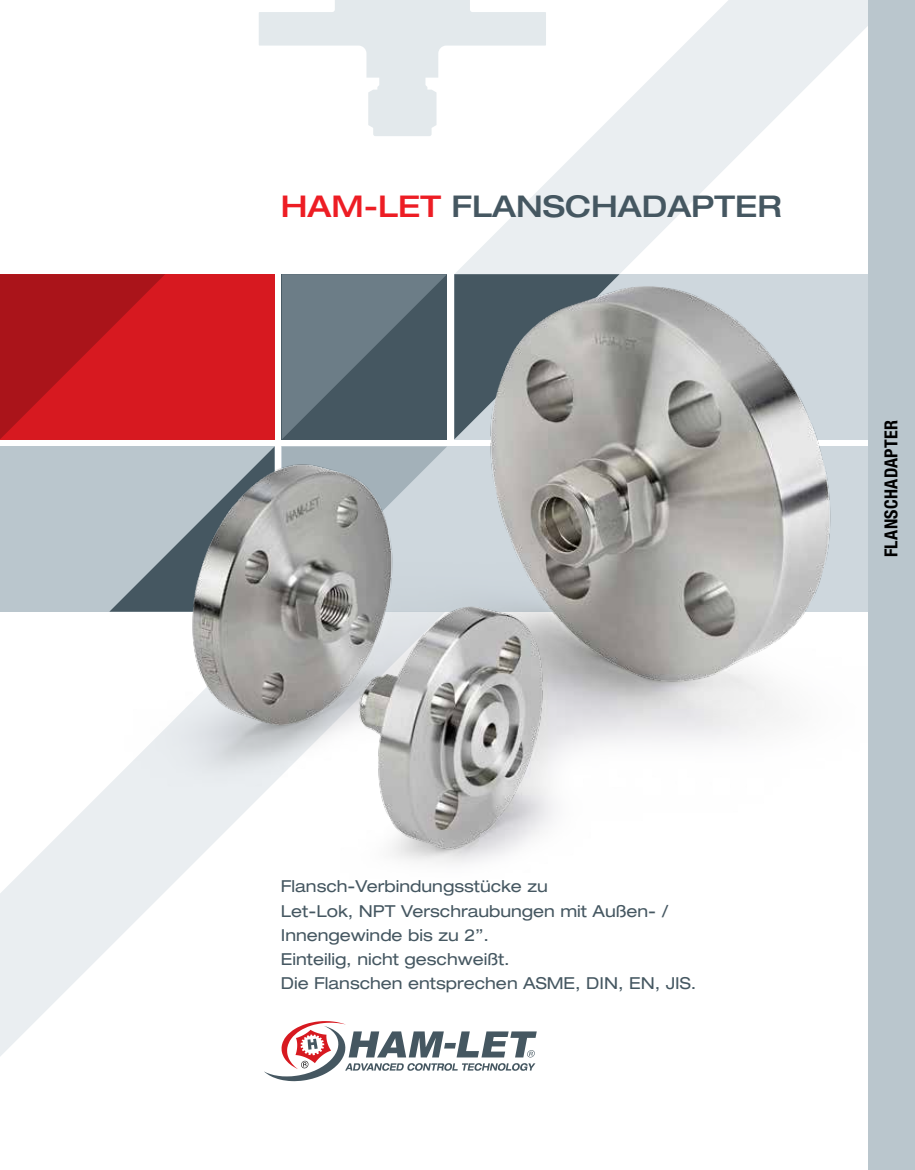
<style>
.page{position:relative;width:915px;height:1170px;background:#fff}
.page>*{position:absolute;margin:0;border:0;box-sizing:border-box;transform-origin:0 0}
.t1{font:500 expanded 30px "Helvetica Neue LT Std";color:#455761}
.t2{font:700 condensed 18px "Helvetica Neue LT Std";letter-spacing:.02em;color:#000}
.t3{font:expanded 16.5px/24px "Helvetica Neue LT Std";color:#455761}
.s1{color:#ed1d24}
</style>
<div class="page">
<svg style="left:470px;top:0;width:397px;height:259px"></svg>
<svg style="left:264px;top:1031px;width:272px;height:50px"></svg>
<svg style="left:0;top:611px;width:445px;height:445px"></svg>
<svg style="left:0;top:274px;width:99px;height:165px"></svg>
<div style="left:0;top:446px;width:274px;height:165px;background:#bac6cd"></div>
<svg style="left:259px;top:0;width:287px;height:136px"></svg>
<img style="left:99px;top:259px;width:768px;height:638px">
<div style="left:867px;top:0;width:47px;height:1169px;background:#bac6cd"></div>
<h1 class="t1" style="left:281px;top:188px;width:502px"><span class="s1">HAM-LET</span> FLANSCHADAPTER</h1>
<p class="t2" style="left:879px;top:557px;width:139px;rotate:-90deg">FLANSCHADAPTER</p>
<p class="t3" style="left:281px;top:874px;width:417px">Flansch-Verbindungsstücke zu<br>Let-Lok, NPT Verschraubungen mit Außen- / Innengewinde bis zu 2”.<br>Einteilig, nicht geschweißt.<br>Die Flanschen entsprechen ASME, DIN, EN, JIS.</p>
</div>
